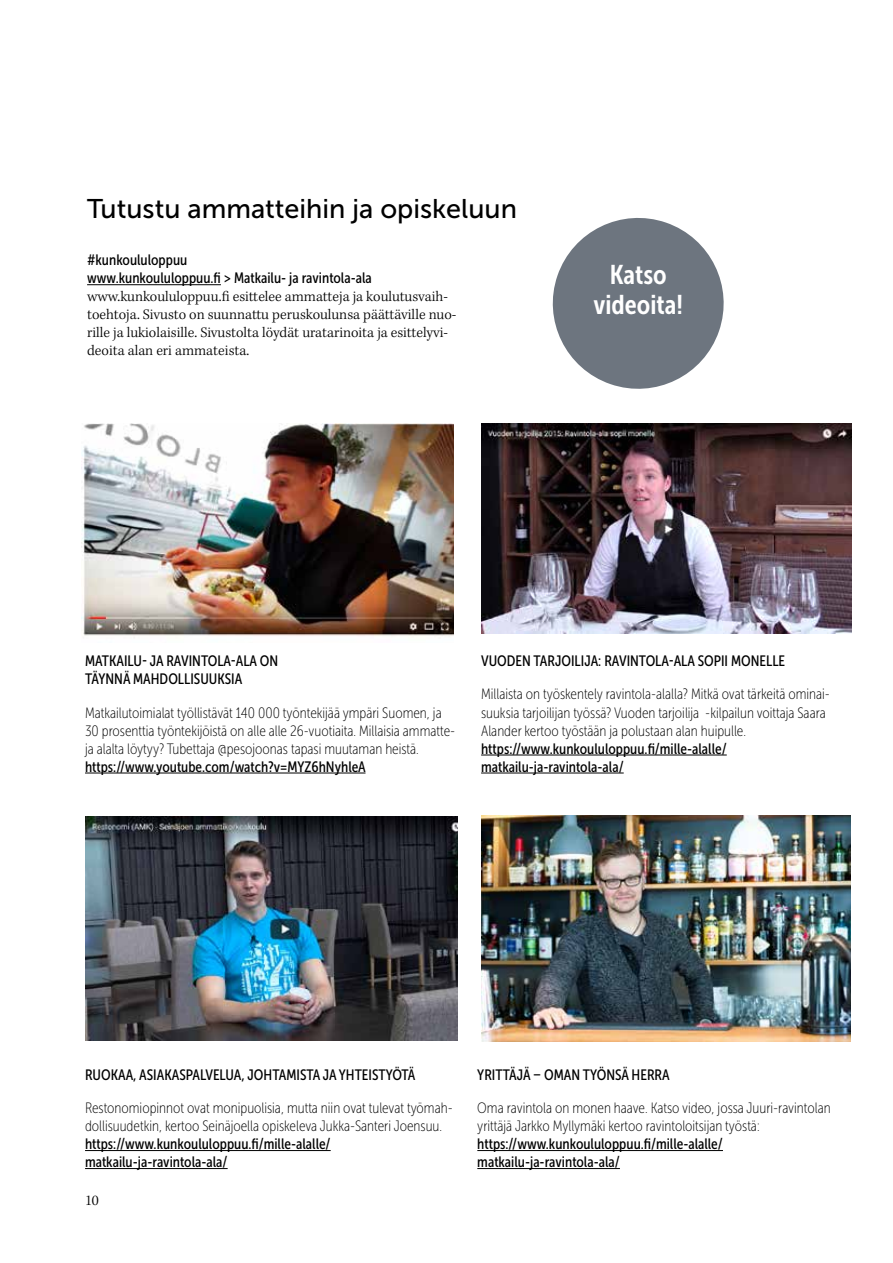
<style>
.page{position:relative;width:893px;height:1263px;background:#fff}
.page>*{position:absolute;margin:0;border:0;box-sizing:border-box;transform-origin:0 0}
.t1{font:27px "Museo Sans 500";color:#000}
.t2{font:27px/30px "Museo Sans Cond 700";color:#fff;text-align:center}
.t3{font:15px/18px "Museo Sans Cond 100";color:#000}
.t4{font:15px/18px "Museo Sans Cond 500";color:#000}
.t5{font:300 15px/18px "Kepler Std";color:#000}
</style>
<div class="page">
<hr style="left:87px;top:284px;width:134px;height:1px;background:#000">
<img style="left:82px;top:424px;width:371px;height:212px">
<hr style="left:85px;top:773px;width:281px;height:1px;background:#000">
<hr style="left:481px;top:755px;width:246px;height:1px;background:#000">
<hr style="left:481px;top:773px;width:143px;height:1px;background:#000">
<img style="left:481px;top:424px;width:370px;height:209px">
<hr style="left:477px;top:1150px;width:246px;height:1px;background:#000">
<hr style="left:477px;top:1168px;width:143px;height:1px;background:#000">
<hr style="left:85px;top:1150px;width:246px;height:1px;background:#000">
<hr style="left:85px;top:1168px;width:143px;height:1px;background:#000">
<img style="left:481px;top:816px;width:369px;height:226px">
<svg style="left:517px;top:423px;width:242px;height:2px"></svg>
<svg style="left:552px;top:218px;width:172px;height:171px"></svg>
<img style="left:85px;top:817px;width:372px;height:224px">
<h1 class="t1" style="left:87px;top:194px;width:431px">Tutustu ammatteihin ja opiskeluun</h1>
<p class="t4" style="left:87px;top:251px;width:286px">#kunkoululoppuu<br>www.kunkoululoppuu.fi &gt; Matkailu- ja ravintola-ala</p>
<p class="t5" style="left:87px;top:288px;width:371px">www.kunkoululoppuu.fi esittelee ammatteja ja koulutusvaih&shy;toehtoja. Sivusto on suunnattu peruskoulunsa päättäville nuo&shy;rille ja lukiolaisille. Sivustolta löydät uratarinoita ja esittelyvi&shy;deoita alan eri ammateista.</p>
<h1 class="t2" style="left:593px;top:260px;width:91px">Katso videoita!</h1>
<p class="t4" style="left:85px;top:652px;width:195px">MATKAILU- JA RAVINTOLA-ALA ON<br>TÄYNNÄ MAHDOLLISUUKSIA</p>
<p class="t3" style="left:85px;top:703px;width:372px">Matkailutoimialat työllistävät 140 000 työntekijää ympäri Suomen, ja<br>30 prosenttia työntekijöistä on alle alle 26-vuotiaita. Millaisia ammatte&shy;ja alalta löytyy? Tubettaja @pesojoonas tapasi muutaman heistä.</p>
<p class="t4" style="left:85px;top:757px;width:282px">https://www.youtube.com/watch?v=MYZ6hNyhleA</p>
<p class="t4" style="left:481px;top:652px;width:306px">VUODEN TARJOILIJA: RAVINTOLA-ALA SOPII MONELLE</p>
<p class="t3" style="left:481px;top:685px;width:350px">Millaista on työskentely ravintola-alalla? Mitkä ovat tärkeitä ominai&shy;suuksia tarjoilijan työssä? Vuoden tarjoilija -kilpailun voittaja Saara<br>Alander kertoo työstään ja polustaan alan huipulle.</p>
<p class="t4" style="left:481px;top:739px;width:247px">https://www.kunkoululoppuu.fi/mille-alalle/ matkailu-ja-ravintola-ala/</p>
<p class="t4" style="left:85px;top:1066px;width:332px">RUOKAA, ASIAKASPALVELUA, JOHTAMISTA JA YHTEISTYÖTÄ</p>
<p class="t3" style="left:85px;top:1099px;width:369px">Restonomiopinnot ovat monipuolisia, mutta niin ovat tulevat työmah&shy;dollisuudetkin, kertoo Seinäjoella opiskeleva Jukka-Santeri Joensuu.</p>
<p class="t4" style="left:85px;top:1135px;width:247px">https://www.kunkoululoppuu.fi/mille-alalle/ matkailu-ja-ravintola-ala/</p>
<p class="t5" style="left:85px;top:1192px;width:15px">10</p>
<p class="t4" style="left:477px;top:1066px;width:194px">YRITTÄJÄ – OMAN TYÖNSÄ HERRA</p>
<p class="t3" style="left:477px;top:1099px;width:355px">Oma ravintola on monen haave. Katso video, jossa Juuri-ravintolan yrittäjä Jarkko Myllymäki kertoo ravintoloitsijan työstä:</p>
<p class="t4" style="left:477px;top:1135px;width:247px">https://www.kunkoululoppuu.fi/mille-alalle/ matkailu-ja-ravintola-ala/</p>
</div>
